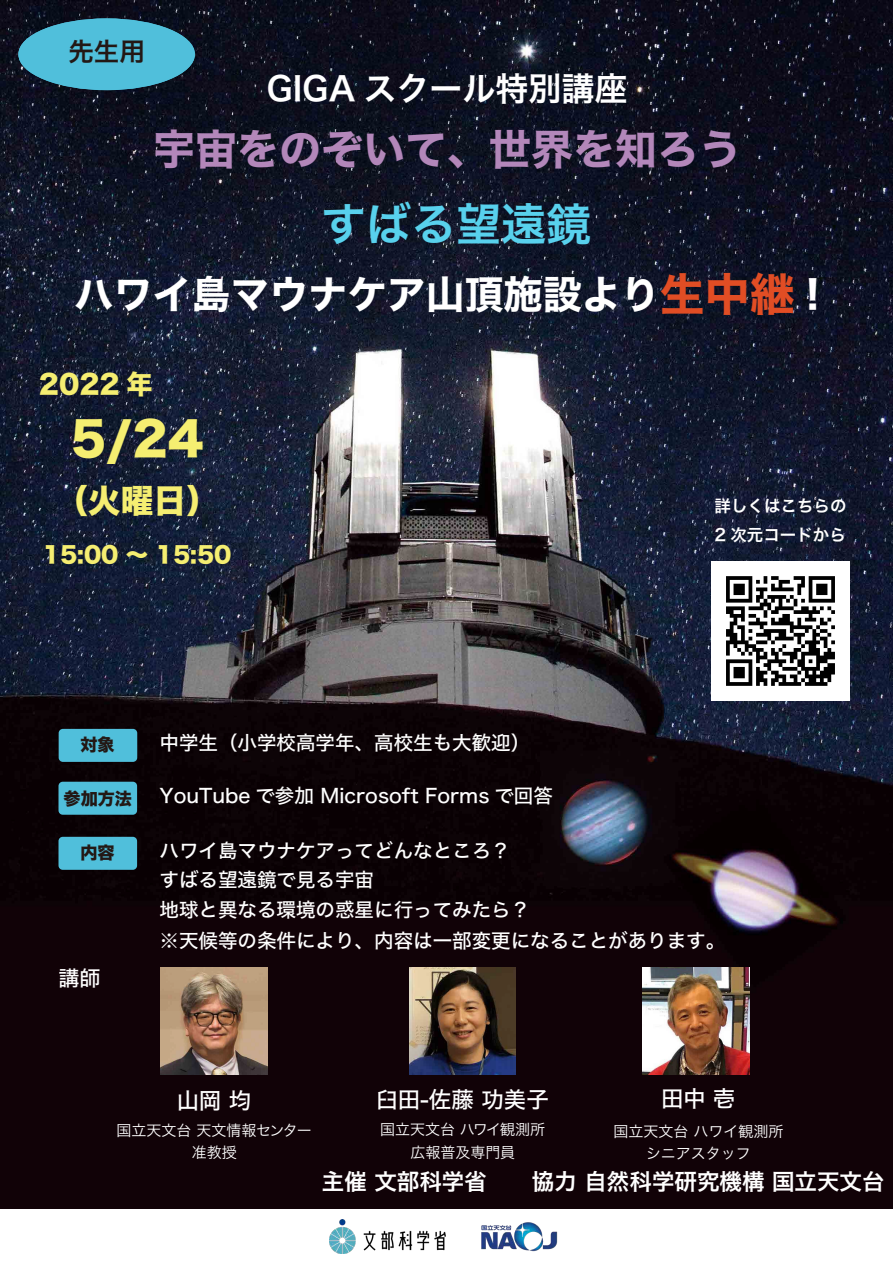
<style>
.page{position:relative;width:893px;height:1263px;background:#fff}
.page>*{position:absolute;margin:0;border:0;box-sizing:border-box;transform-origin:0 0}
.t1{font:45.9px "Hiragino Sans W8";color:#f5ee71}
.t2{font:45px "Hiragino Sans W6";color:#58d1ed}
.t3{font:42px "Hiragino Sans W7";color:#b387ba}
.t4{font:39px "Hiragino Sans W7";color:#fff}
.t5{font:33px "Hiragino Sans W6";color:#fff}
.t6{font:32.85px "Hiragino Sans W8";color:#f5ee71}
.t7{font:26.25px "Hiragino Sans W8";color:#f5ee71}
.t8{font:25.5px "Hiragino Sans W6";color:#231815}
.t9{font:22.5px "Hiragino Sans W6";color:#fff}
.t10{font:22.5px "Hiragino Sans W5";letter-spacing:-.01em;color:#fff}
.t11{font:22.35px "Hiragino Sans W8";color:#f5ee71}
.t12{font:21px "Hiragino Sans W5";color:#fff}
.t13{font:19.5px "Hiragino Sans W5";color:#fff}
.t14{font:17.1px "Hiragino Sans W8";color:#231815}
.t15{font:16.5px/28.8px "Hiragino Sans W6";color:#fff}
.t16{font:15px/22.2px "Hiragino Sans W3";color:#fff;text-align:center}
.s1{font-size:45px;color:#e14d24}
</style>
<div class="page">
<img style="left:0;top:0;width:893px;height:1209px">
<img style="left:481px;top:1222px;width:77px;height:30px">
<img style="left:330px;top:1219px;width:115px;height:34px">
<img style="left:643px;top:968px;width:106px;height:107px">
<img style="left:409px;top:968px;width:107px;height:106px">
<img style="left:161px;top:968px;width:107px;height:106px">
<div style="left:59px;top:837px;width:78px;height:33px;background:#50bfdb;border-radius:4px"></div>
<div style="left:59px;top:782px;width:78px;height:33px;background:#50bfdb;border-radius:4px"></div>
<div style="left:59px;top:729px;width:78px;height:33px;background:#50bfdb;border-radius:4px"></div>
<img style="left:711px;top:562px;width:139px;height:138px">
<div style="left:18px;top:18px;width:177px;height:72px;background:#50bfdb;border-radius:50%"></div>
<h3 class="t8" style="left:68px;top:29px;width:78px">先 用</h3>
<h3 class="t8" style="left:43px;top:30px;width:129px">児童生徒用</h3>
<h3 class="t5" style="left:267px;top:59px;width:362px">GIGA スクール特別講座</h3>
<h3 class="t3" style="left:153px;top:117px;width:590px">宇宙をのぞいて、世界を知ろう</h3>
<h2 class="t2" style="left:321px;top:183px;width:271px">すばる望遠鏡</h2>
<h3 class="t4" style="left:75px;top:264px;width:747px">ハワイ島マウナケア山頂施設より<span class="s1">生中継</span> !</h3>
<h3 class="t7" style="left:39px;top:369px;width:116px">2022 年</h3>
<h1 class="t1" style="left:71px;top:414px;width:134px">5/24</h1>
<h3 class="t6" style="left:55px;top:482px;width:166px">（火曜日）</h3>
<p class="t11" style="left:43px;top:542px;width:190px">15:00 ～ 15:50</p>
<p class="t14" style="left:81px;top:735px;width:36px">対象</p>
<p class="t13" style="left:160px;top:725px;width:372px">中学生（小学校高学年、高校生も大歓迎）</p>
<p class="t14" style="left:64px;top:789px;width:70px">参加方法</p>
<p class="t13" style="left:160px;top:778px;width:395px">YouTube で参加 Microsoft Forms で回答</p>
<p class="t14" style="left:80px;top:843px;width:36px">内容</p>
<p class="t13" style="left:160px;top:833px;width:352px">ハワイ島マウナケアってどんなところ？</p>
<p class="t13" style="left:160px;top:862px;width:216px">すばる望遠鏡で見る宇宙</p>
<p class="t13" style="left:160px;top:892px;width:372px">地球と異なる環境の惑星に行ってみたら？</p>
<p class="t15" style="left:714px;top:491px;width:133px">詳しくはこちらの<br>2 次元コードから</p>
<p class="t12" style="left:59px;top:960px;width:44px">講師</p>
<p class="t13" style="left:160px;top:923px;width:567px">※天候等の条件により、内容は一部変更になることがあります。</p>
<p class="t10" style="left:177px;top:1081px;width:76px">山岡 均</p>
<p class="t16" style="left:117px;top:1118px;width:197px;line-height:21.8px">国立天文台 天文情報センター准教授</p>
<p class="t10" style="left:376px;top:1079px;width:174px">臼田-佐藤 功美子</p>
<p class="t16" style="left:380px;top:1117px;width:167px;line-height:23.1px">国立天文台 ハワイ観測所広報普及専門員</p>
<p class="t10" style="left:661px;top:1078px;width:76px">田中 壱</p>
<p class="t16" style="left:613px;top:1119px;width:171px">国立天文台 ハワイ観測所シニアスタッフ</p>
<p class="t9" style="left:322px;top:1161px;width:564px">主催 文部科学省　　協力 自然科学研究機構 国立天文台</p>
</div>
